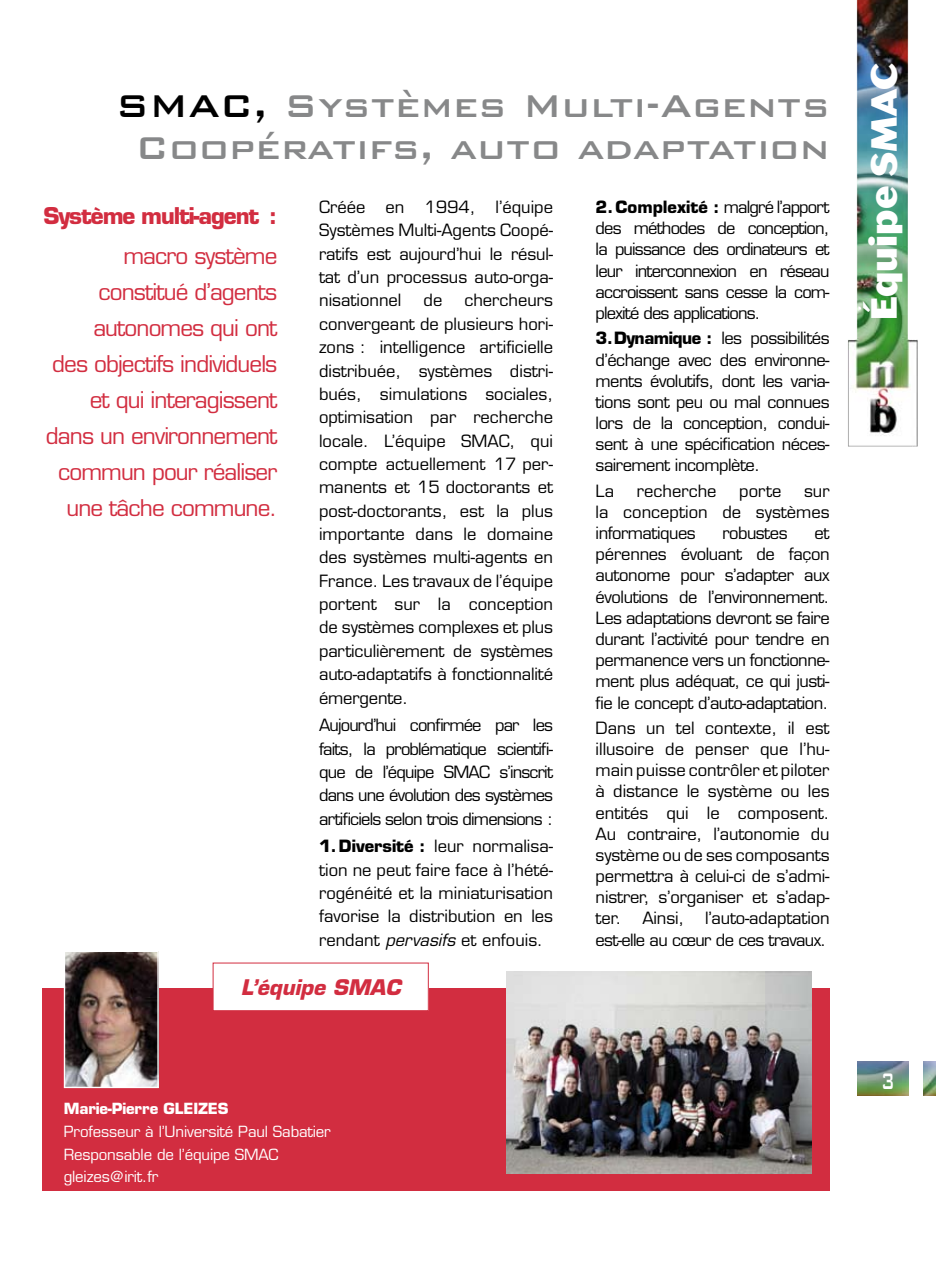
<style>
.page{position:relative;width:936px;height:1276px;background:#fff}
.page>*{position:absolute;margin:0;border:0;box-sizing:border-box;transform-origin:0 0}
.t1{font:500 42px/42px "Bank Gothic BT";color:#878889;text-align:center}
.t2{font:800 36px "Cosmos";color:#fff}
.t3{font:22.5px/36px "Eurostile";letter-spacing:-.04em;color:#d22d40;text-align:right}
.t4{font:700 22.5px "Eurostile";letter-spacing:-.05em;color:#d22d40}
.t5{font:italic 700 21px "Eurostile";color:#d22d40}
.t6{font:16.5px/21.1px "Eurostile";letter-spacing:-.01em;color:#000;text-align:justify}
.t7{font:16.5px/21.1px "Eurostile";letter-spacing:-.04em;color:#000;text-align:right}
.t8{font:16.5px "Eurostile";letter-spacing:-.03em;color:#000}
.t9{font:15px/22.2px "Eurostile";letter-spacing:-.01em;color:#fff}
.t10{font:700 15px "Eurostile";letter-spacing:-.01em;color:#fff}
.s1{color:#000}
.s2{font-weight:700}
.s3{font-style:italic}
</style>
<div class="page">
<img style="left:848px;top:0;width:69px;height:446px">
<img style="left:923px;top:1061px;width:12px;height:34px">
<img style="left:857px;top:1061px;width:51px;height:34px">
<div style="left:43px;top:988px;width:786px;height:203px;background:#d22d40"></div>
<img style="left:506px;top:971px;width:305px;height:202px">
<img style="left:66px;top:952px;width:91px;height:134px">
<div style="left:64px;top:950px;width:95px;height:138px;border:1px solid #fff"></div>
<div style="left:213px;top:963px;width:215px;height:47px;background:#fff"></div>
<div style="left:213px;top:962px;width:215px;height:49px;border:1px solid #d22d40"></div>
<svg style="left:883px;top:1073px;width:10px;height:16px"></svg>
<h1 class="t1" style="left:115px;top:84px;width:715px"><span class="s1">SMAC,</span> Systèmes Multi-Agents<br>Coopératifs, auto adaptation</h1>
<h3 class="t4" style="left:43px;top:202px;width:235px">Système multi-agent :</h3>
<h3 class="t3" style="left:46px;top:238px;width:233px">macro système constitué d’agents autonomes qui ont<br>des objectifs individuels et qui interagissent dans un environnement commun pour réaliser une tâche commune.</h3>
<p class="t6" style="left:319px;top:195px;width:235px;line-height:23.4px">Créée en 1994, l’équipe Systèmes Multi-Agents Coopé&shy;ratifs est aujourd’hui le résul&shy;tat d’un processus auto-orga&shy;nisationnel</p>
<p class="t6" style="left:319px;top:289px;width:235px;line-height:23.4px;text-indent:145px">chercheurs convergeant de plusieurs hori&shy;zons : intelligence artificielle distribuée, systèmes distri&shy;bués, simulations sociales, optimisation par recherche locale. L’équipe SMAC, qui compte actuellement 17 per&shy;manents et 15 doctorants et post-doctorants, est la plus importante dans le domaine des systèmes multi-agents en France. Les travaux de l’équipe portent sur la conception de systèmes complexes et plus particulièrement de systèmes auto-adaptatifs à fonctionnalité émergente.</p>
<p class="t6" style="left:319px;top:713px;width:235px;line-height:23.4px">Aujourd’hui confirmée par les faits, la problématique scientifi&shy;que de l’équipe SMAC s’inscrit dans une évolution des systèmes artificiels selon trois dimensions :</p>
<p class="t6" style="left:319px;top:834px;width:235px;line-height:23.4px"><span class="s2">1.Diversité :</span> leur normalisa&shy;tion ne peut faire face à l’hété&shy;rogénéité et la miniaturisation favorise la distribution en les rendant <span class="s3">pervasifs</span> et enfouis.</p>
<p class="t6" style="left:423px;top:290px;width:20px">de</p>
<p class="t5" style="left:241px;top:974px;width:161px">L’équipe SMAC</p>
<p class="t6" style="left:595px;top:197px;width:235px"><span class="s2">2.Complexité :</span> malgré l’apport des méthodes de conception, la puissance des ordinateurs et leur interconnexion en réseau accroissent sans cesse la com&shy;plexité des applications.</p>
<p class="t6" style="left:595px;top:328px;width:235px"><span class="s2">3.Dynamique :</span> les possibilités d’échange avec des environne&shy;ments évolutifs, dont les varia&shy;tions sont peu ou mal connues lors de la conception, condui&shy;sent à une spécification néces&shy;sairement incomplète.</p>
<p class="t6" style="left:595px;top:480px;width:20px">La</p>
<p class="t6" style="left:637px;top:480px;width:81px">recherche</p>
<p class="t6" style="left:739px;top:480px;width:44px">porte</p>
<p class="t6" style="left:595px;top:480px;width:235px;text-indent:208px">sur la conception de systèmes informatiques</p>
<p class="t8" style="left:722px;top:523px;width:67px">robustes</p>
<p class="t6" style="left:595px;top:522px;width:235px;text-indent:219px">et pérennes évoluant de façon autonome pour s’adapter aux évolutions de l’environnement.<br>Les adaptations devront se faire durant l’activité pour tendre en permanence vers un fonctionne&shy;ment plus adéquat, ce qui justi&shy;fie le concept d’auto-adaptation.</p>
<p class="t6" style="left:595px;top:717px;width:235px">Dans un tel contexte, il est illusoire de penser que l’hu&shy;main puisse contrôler et piloter à distance le système ou les entités qui le composent.<br>Au contraire, l’autonomie du système ou de ses composants permettra à celui-ci de s’admi&shy;nistrer, s’organiser et s’adap&shy;ter.</p>
<p class="t7" style="left:595px;top:908px;width:235px">l’auto-adaptation<br>est-elle au cœur de ces travaux.</p>
<p class="t6" style="left:642px;top:908px;width:43px">Ainsi,</p>
<h2 class="t2" style="left:862px;top:320px;width:258px;rotate:-90deg">Équipe SMAC</h2>
<p class="t10" style="left:64px;top:1098px;width:166px">Marie-Pierre GLEIZES</p>
<p class="t9" style="left:64px;top:1120px;width:268px">Professeur à l’Université Paul Sabatier<br>Responsable de l’équipe SMAC gleizes@irit.fr</p>
</div>
